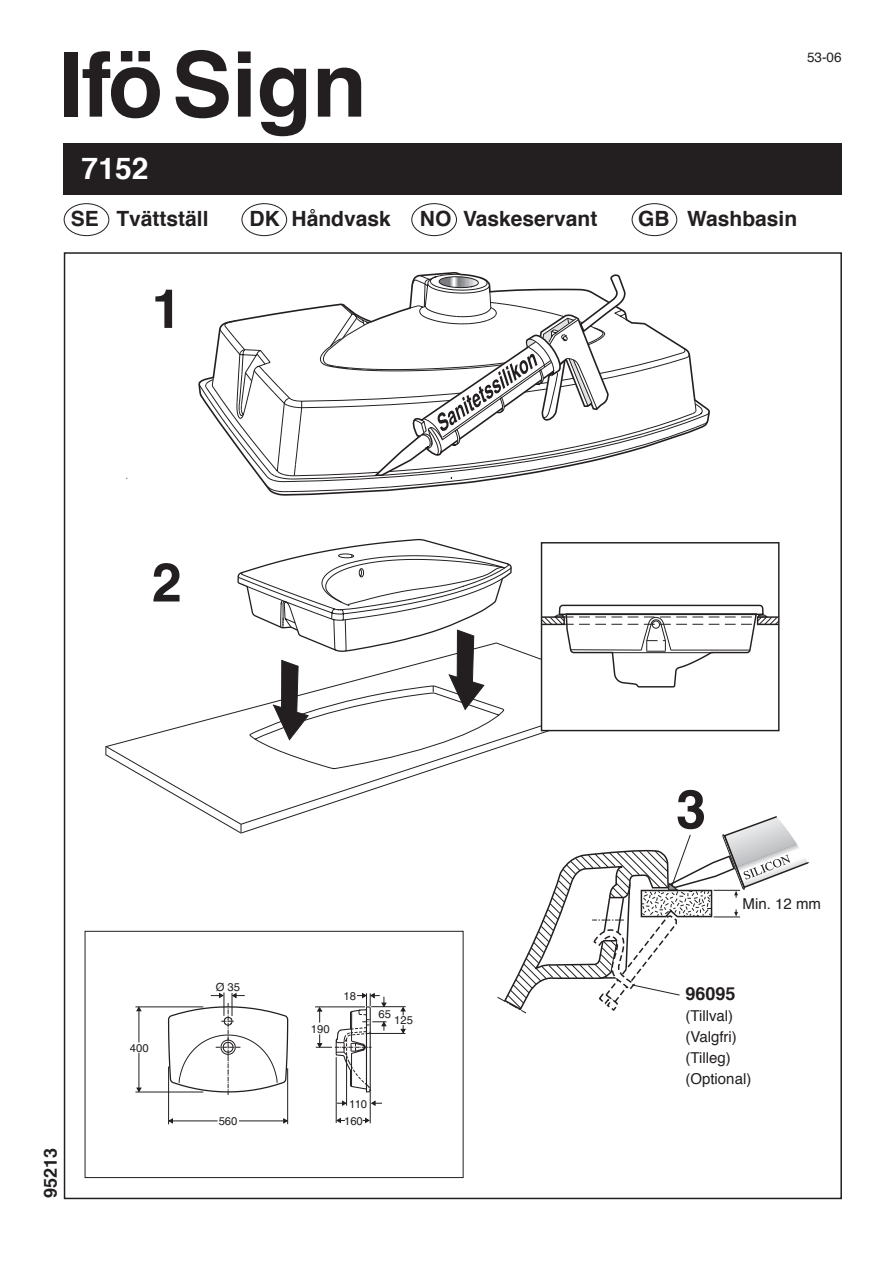
<style>
.page{position:relative;width:893px;height:1263px;background:#fff}
.page>*{position:absolute;margin:0;border:0;box-sizing:border-box;transform-origin:0 0}
.t1{font:700 90px "Helvetica";color:#231f20}
.t2{font:700 54px "Helvetica";color:#231f20}
.t3{font:700 30px "Helvetica";color:#fff}
.t4{font:700 21px "Helvetica";color:#231f20}
.t5{font:700 18px "Helvetica";color:#231f20}
.t6{font:15px/21px "Helvetica";color:#231f20}
.t7{font:13.5px "Helvetica";color:#231f20}
.t8{font:11.25px "Helvetica";color:#231f20}
</style>
<div class="page">
<div style="left:85px;top:931px;width:378px;height:247px;border:1px solid #231f20"></div>
<div style="left:64px;top:203px;width:45px;height:33px;border:1px solid #231f20;border-radius:50%"></div>
<div style="left:64px;top:143px;width:778px;height:51px;background:#231f20"></div>
<div style="left:242px;top:203px;width:45px;height:33px;border:1px solid #231f20;border-radius:50%"></div>
<div style="left:411px;top:203px;width:46px;height:33px;border:1px solid #231f20;border-radius:50%"></div>
<div style="left:632px;top:203px;width:45px;height:33px;border:1px solid #231f20;border-radius:50%"></div>
<svg style="left:105px;top:694px;width:533px;height:131px"></svg>
<svg style="left:237px;top:538px;width:275px;height:232px"></svg>
<div style="left:541px;top:543px;width:238px;height:187px;background:#fff"></div>
<svg style="left:543px;top:604px;width:234px;height:84px"></svg>
<div style="left:541px;top:542px;width:238px;height:189px;border:1px solid #231f20"></div>
<svg style="left:198px;top:272px;width:512px;height:224px"></svg>
<svg style="left:372px;top:273px;width:255px;height:207px"></svg>
<hr style="left:139px;top:1009px;width:1px;height:33px;background:#231f20">
<svg style="left:136px;top:1007px;width:5px;height:4px"></svg>
<hr style="left:287px;top:1068px;width:1px;height:56px;background:#231f20">
<hr style="left:239px;top:1121px;width:46px;height:1px;background:#231f20">
<svg style="left:283px;top:1118px;width:5px;height:5px"></svg>
<hr style="left:168px;top:1066px;width:1px;height:58px;background:#231f20">
<hr style="left:171px;top:1121px;width:47px;height:1px;background:#231f20">
<svg style="left:169px;top:1118px;width:4px;height:5px"></svg>
<hr style="left:139px;top:1053px;width:1px;height:37px;background:#231f20">
<svg style="left:136px;top:1087px;width:6px;height:5px"></svg>
<hr style="left:135px;top:1006px;width:68px;height:1px;background:#231f20">
<hr style="left:135px;top:1092px;width:68px;height:1px;background:#231f20">
<hr style="left:371px;top:1006px;width:35px;height:1px;background:#231f20">
<svg style="left:401px;top:1007px;width:5px;height:8px"></svg>
<hr style="left:370px;top:1033px;width:35px;height:1px;background:#231f20">
<svg style="left:337px;top:1118px;width:8px;height:5px"></svg>
<hr style="left:336px;top:1057px;width:1px;height:66px;background:#231f20">
<hr style="left:370px;top:1091px;width:1px;height:32px;background:#231f20">
<hr style="left:346px;top:1056px;width:1px;height:50px;background:#231f20">
<svg style="left:401px;top:1025px;width:5px;height:8px"></svg>
<svg style="left:363px;top:1118px;width:6px;height:5px"></svg>
<svg style="left:337px;top:1100px;width:9px;height:6px"></svg>
<svg style="left:371px;top:1101px;width:11px;height:5px"></svg>
<hr style="left:315px;top:1006px;width:50px;height:1px;background:#231f20">
<svg style="left:167px;top:992px;width:122px;height:103px"></svg>
<svg style="left:316px;top:993px;width:71px;height:100px"></svg>
<svg style="left:497px;top:816px;width:312px;height:197px"></svg>
<h1 class="t1" style="left:58px;top:24px;width:310px">Ifö Sign</h1>
<h3 class="t3" style="left:82px;top:148px;width:68px">7152</h3>
<p class="t4" style="left:71px;top:205px;width:139px">SE Tvättställ</p>
<p class="t4" style="left:250px;top:205px;width:143px">DK Håndvask</p>
<p class="t4" style="left:420px;top:205px;width:179px">NO Vaskeservant</p>
<p class="t4" style="left:638px;top:205px;width:161px">GB Washbasin</p>
<p class="t7" style="left:807px;top:48px;width:36px">53-06</p>
<h2 class="t2" style="left:152px;top:272px;width:32px">1</h2>
<h2 class="t2" style="left:152px;top:546px;width:32px">2</h2>
<h2 class="t2" style="left:676px;top:772px;width:32px">3</h2>
<p class="t5" style="left:38px;top:1198px;width:52px;rotate:-90deg">95213</p>
<p class="t8" style="left:130px;top:1041px;width:20px">400</p>
<p class="t8" style="left:216px;top:980px;width:26px">Ø 35</p>
<p class="t8" style="left:219px;top:1115px;width:20px">560</p>
<p class="t8" style="left:311px;top:1022px;width:20px">190</p>
<p class="t8" style="left:343px;top:989px;width:14px">18</p>
<p class="t8" style="left:378px;top:1007px;width:14px">65</p>
<p class="t8" style="left:394px;top:1014px;width:20px">125</p>
<p class="t8" style="left:349px;top:1098px;width:19px">110</p>
<p class="t8" style="left:344px;top:1115px;width:20px">160</p>
<p class="t6" style="left:743px;top:894px;width:80px">Min. 12 mm</p>
<p class="t5" style="left:685px;top:982px;width:52px">96095</p>
<p class="t6" style="left:685px;top:1006px;width:67px">(Tillval) (Valgfri) (Tilleg) (Optional)</p>
</div>
